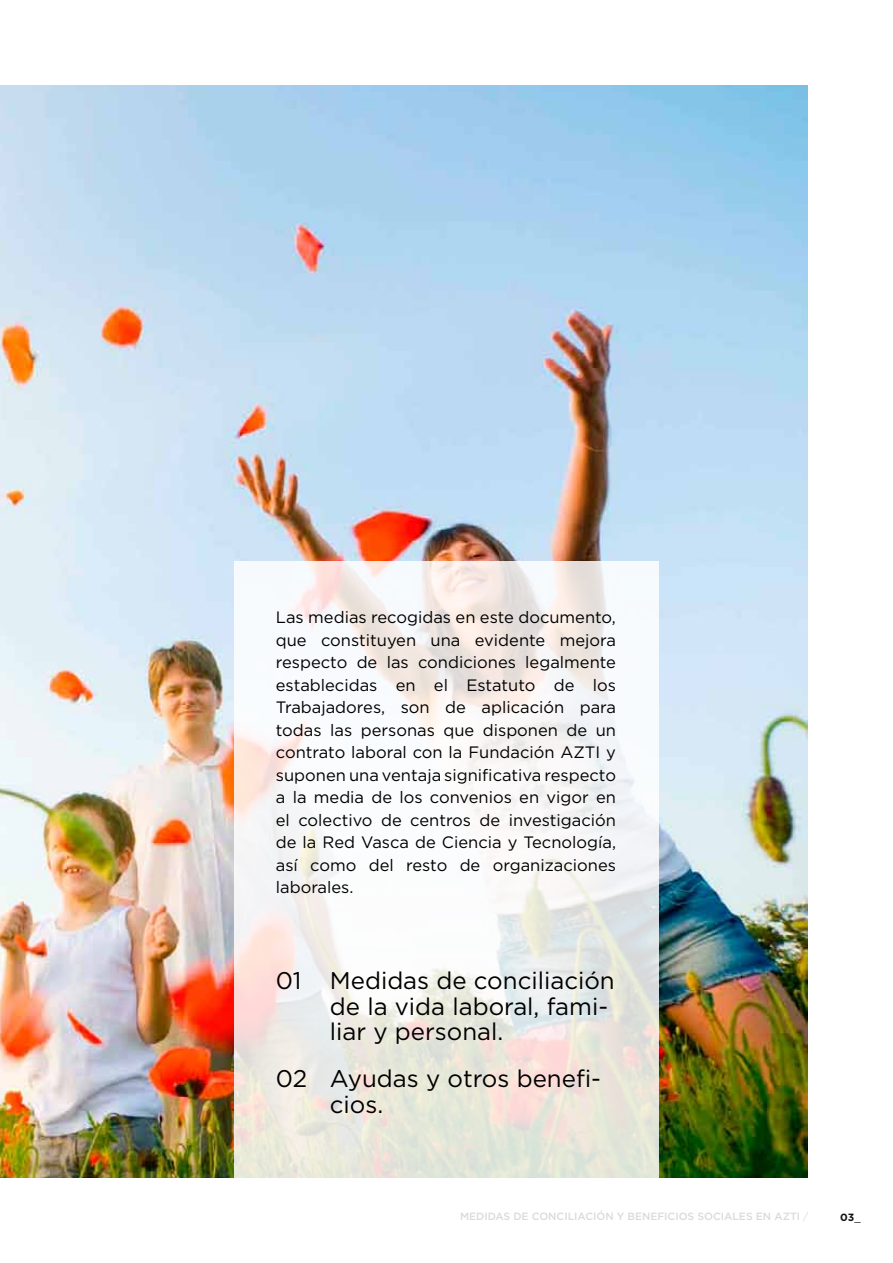
<style>
.page{position:relative;width:893px;height:1263px;background:#fff}
.page>*{position:absolute;margin:0;border:0;box-sizing:border-box;transform-origin:0 0}
.t1{font:24px/25.5px "Gotham";color:#000}
.t2{font:16.5px/22.5px "Gotham";color:#000;text-align:justify}
.t3{font:500 10.5px "Gotham";color:#d9dbda}
.t4{font:700 10.5px "Gotham";color:#11160e}
.s1{font-weight:400}
</style>
<div class="page">
<img style="left:0;top:85px;width:808px;height:1093px">
<svg style="left:234px;top:561px;width:425px;height:617px"></svg>
<p class="t2" style="left:276px;top:606px;width:342px">Las medias recogidas en este documento, que constituyen una evidente mejora respecto de las condiciones legalmente establecidas en el Estatuto de los Trabajadores, son de aplicación para todas las personas que disponen de un contrato laboral con la Fundación AZTI y suponen una ventaja significativa respecto a la media de los convenios en vigor en el colectivo de centros de investigación de la Red Vasca de Ciencia y Tecnología, así como del resto de organizaciones laborales.</p>
<h1 class="t1" style="left:330px;top:967px;width:286px;text-indent:-54px">01 Medidas de conciliación de la vida laboral, fami&shy;liar y personal.</h1>
<h1 class="t1" style="left:330px;top:1065px;width:273px;text-indent:-54px">02 Ayudas y otros benefi&shy;cios.</h1>
<p class="t3" style="left:460px;top:1210px;width:350px">MEDIDAS DE CONCILIACIÓN Y BENEFICIOS SOCIALES EN AZTI <span class="s1">/</span></p>
<p class="t4" style="left:840px;top:1210px;width:22px">03<span class="s1">_</span></p>
</div>
